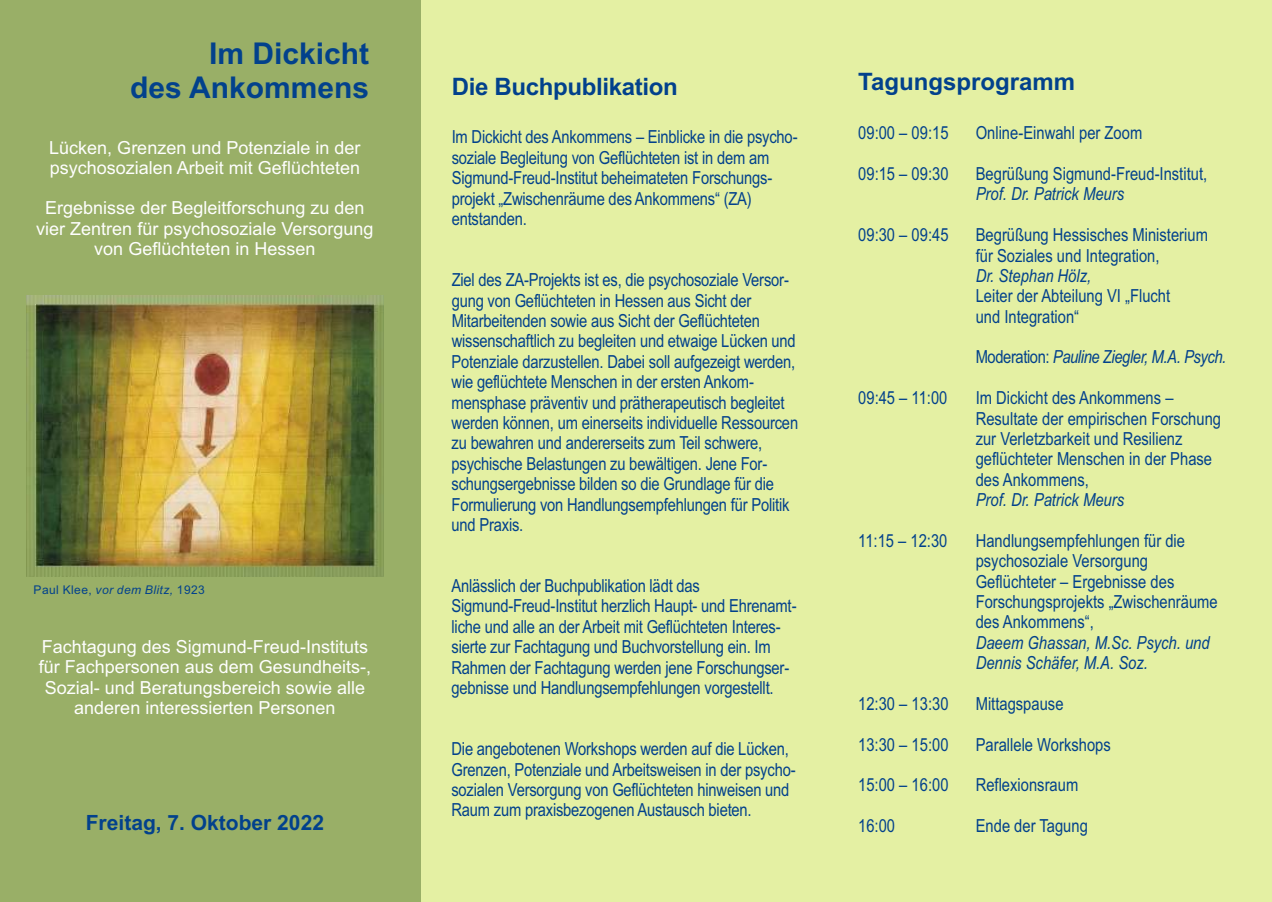
<style>
.page{position:relative;width:1272px;height:902px;background:#fff}
.page>*{position:absolute;margin:0;border:0;box-sizing:border-box;transform-origin:0 0}
.t1{font:700 30px/33.5px "Arial";color:#02418c;text-align:right}
.t2{font:700 24px "Arial";letter-spacing:-.015em;color:#02418c}
.t3{font:700 21px "Arial";color:#02418c}
.t4{font:18px/20.4px "Arial Narrow";letter-spacing:-.01em;color:#02418c}
.t5{font:18px/20.1px "Arial";color:#fefefe;text-align:center}
.t6{font:italic 18px/20.2px "Arial Narrow";color:#02418c}
.t7{font:italic 18px "Arial Narrow";letter-spacing:-.025em;color:#02418c}
.t8{font:12px "Arial";letter-spacing:.035em;color:#02418c}
.s1{font-style:italic}
.s2{font-style:normal}
</style>
<div class="page">
<div style="left:0;top:0;width:421px;height:901px;background:#99af67"></div>
<img style="left:27px;top:296px;width:356px;height:280px">
<div style="left:421px;top:0;width:418px;height:901px;background:#e4f0a3"></div>
<div style="left:839px;top:0;width:432px;height:901px;background:#e4f0a3"></div>
<h1 class="t1" style="left:130px;top:40px;width:240px">Im Dickicht<br>des Ankommens</h1>
<p class="t5" style="left:49px;top:139px;width:313px;text-align:left">Lücken, Grenzen und Potenziale in der psychosozialen Arbeit mit Geflüchteten</p>
<p class="t5" style="left:36px;top:200px;width:339px">Ergebnisse der Begleitforschung zu den vier Zentren für psychosoziale Versorgung von Geflüchteten in Hessen</p>
<p class="t8" style="left:34px;top:585px;width:173px">Paul Klee, <span class="s1">vor dem Blitz,</span> 1923</p>
<p class="t5" style="left:39px;top:638px;width:334px">Fachtagung des Sigmund-Freud-Instituts für Fachpersonen aus dem Gesundheits-, Sozial- und Beratungsbereich sowie alle anderen interessierten Personen</p>
<p class="t3" style="left:86px;top:814px;width:240px">Freitag, 7. Oktober 2022</p>
<h2 class="t2" style="left:452px;top:77px;width:228px">Die Buchpublikation</h2>
<p class="t4" style="left:451px;top:128px;width:347px">Im Dickicht des Ankommens – Einblicke in die psycho&shy;soziale Begleitung von Geflüchteten ist in dem am Sigmund-Freud-Institut beheimateten Forschungs&shy;projekt „Zwischenräume des Ankommens“ (ZA) entstanden.</p>
<p class="t4" style="left:451px;top:271px;width:348px">Ziel des ZA-Projekts ist es, die psychosoziale Versor&shy;gung von Geflüchteten in Hessen aus Sicht der Mitarbeitenden sowie aus Sicht der Geflüchteten wissenschaftlich zu begleiten und etwaige Lücken und Potenziale darzustellen. Dabei soll aufgezeigt werden, wie geflüchtete Menschen in der ersten Ankom&shy;mensphase präventiv und prätherapeutisch begleitet werden können, um einerseits individuelle Ressourcen zu bewahren und andererseits zum Teil schwere, psychische Belastungen zu bewältigen. Jene For&shy;schungsergebnisse bilden so die Grundlage für die Formulierung von Handlungsempfehlungen für Politik und Praxis.</p>
<p class="t4" style="left:451px;top:577px;width:346px">Anlässlich der Buchpublikation lädt das Sigmund-Freud-Institut herzlich Haupt- und Ehrenamt&shy;liche und alle an der Arbeit mit Geflüchteten Interes&shy;sierte zur Fachtagung und Buchvorstellung ein. Im Rahmen der Fachtagung werden jene Forschungser&shy;gebnisse und Handlungsempfehlungen vorgestellt.</p>
<p class="t4" style="left:451px;top:740px;width:346px">Die angebotenen Workshops werden auf die Lücken, Grenzen, Potenziale und Arbeitsweisen in der psycho&shy;sozialen Versorgung von Geflüchteten hinweisen und Raum zum praxisbezogenen Austausch bieten.</p>
<h2 class="t2" style="left:858px;top:73px;width:218px">Tagungsprogramm</h2>
<p class="t4" style="left:858px;top:124px;width:92px">09:00 – 09:15</p>
<p class="t4" style="left:975px;top:124px;width:168px">Online-Einwahl per Zoom</p>
<p class="t4" style="left:858px;top:165px;width:92px">09:15 – 09:30</p>
<p class="t4" style="left:975px;top:165px;width:233px">Begrüßung Sigmund-Freud-Institut,</p>
<p class="t6" style="left:975px;top:185px;width:150px">Prof. Dr. Patrick Meurs</p>
<p class="t4" style="left:858px;top:226px;width:92px">09:30 – 09:45</p>
<p class="t4" style="left:975px;top:226px;width:234px">Begrüßung Hessisches Ministerium für Soziales und Integration,</p>
<p class="t6" style="left:975px;top:267px;width:117px">Dr. Stephan Hölz,</p>
<p class="t4" style="left:975px;top:287px;width:196px">Leiter der Abteilung VI „Flucht und Integration“</p>
<p class="t7" style="left:975px;top:350px;width:252px"><span class="s2">Moderation:</span> Pauline Ziegler, M.A. Psych.</p>
<p class="t4" style="left:858px;top:389px;width:91px">09:45 – 11:00</p>
<p class="t4" style="left:975px;top:389px;width:247px">Im Dickicht des Ankommens –<br>Resultate der empirischen Forschung zur Verletzbarkeit und Resilienz geflüchteter Menschen in der Phase des Ankommens,</p>
<p class="t6" style="left:975px;top:491px;width:150px">Prof. Dr. Patrick Meurs</p>
<p class="t4" style="left:858px;top:532px;width:91px">11:15 – 12:30</p>
<p class="t4" style="left:975px;top:532px;width:243px">Handlungsempfehlungen für die psychosoziale Versorgung<br>Geflüchteter – Ergebnisse des<br>Forschungsprojekts „Zwischenräume des Ankommens“,</p>
<p class="t6" style="left:975px;top:633px;width:235px">Daeem Ghassan, M.Sc. Psych. und<br>Dennis Schäfer, M.A. Soz.</p>
<p class="t4" style="left:858px;top:694px;width:92px">12:30 – 13:30</p>
<p class="t4" style="left:975px;top:694px;width:89px">Mittagspause</p>
<p class="t4" style="left:858px;top:735px;width:92px">13:30 – 15:00</p>
<p class="t4" style="left:975px;top:735px;width:137px">Parallele Workshops</p>
<p class="t4" style="left:858px;top:776px;width:92px">15:00 – 16:00</p>
<p class="t4" style="left:975px;top:776px;width:104px">Reflexionsraum</p>
<p class="t4" style="left:858px;top:817px;width:38px">16:00</p>
<p class="t4" style="left:975px;top:817px;width:114px">Ende der Tagung</p>
</div>
